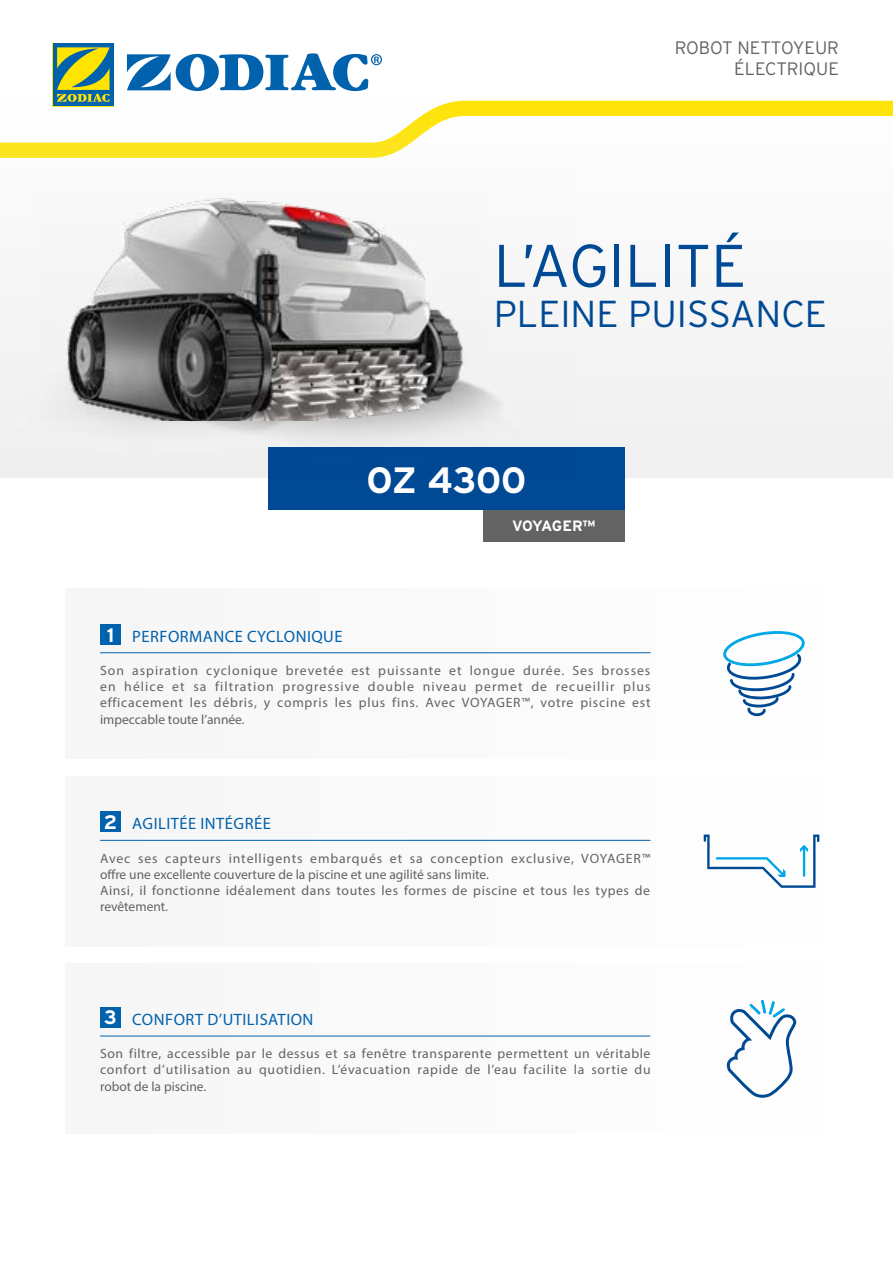
<style>
.page{position:relative;width:893px;height:1263px;background:#fff}
.page>*{position:absolute;margin:0;border:0;box-sizing:border-box;transform-origin:0 0}
.t1{font:300 60px "Interstate";color:#004994}
.t2{font:300 37.5px "Interstate";color:#004994}
.t3{font:700 36.6px "Interstate";letter-spacing:-.005em;color:#fff}
.t4{font:300 18px/21px "Interstate";color:#646363;text-align:right}
.t5{font:16.5px "Myriad Pro";letter-spacing:.03em;color:#0061ad}
.t6{font:700 15px "Interstate";letter-spacing:-.03em;color:#fff}
.t7{font:13.5px/16.2px "Myriad Pro";letter-spacing:.04em;color:#646363;text-align:justify}
.s1{font-family:"Interstate";font-weight:700;font-size:19.5px;color:#fff}
</style>
<div class="page">
<svg style="left:127px;top:53px;width:255px;height:38px"></svg>
<svg style="left:52px;top:43px;width:62px;height:50px"></svg>
<div style="left:53px;top:43px;width:60px;height:63px;background:#0061ad"></div>
<svg style="left:57px;top:47px;width:53px;height:43px"></svg>
<svg style="left:0;top:93px;width:893px;height:385px"></svg>
<div style="left:65px;top:588px;width:763px;height:171px;background:#fafafa"></div>
<div style="left:65px;top:776px;width:763px;height:170px;background:#fafafa"></div>
<div style="left:65px;top:964px;width:763px;height:170px;background:#fafafa"></div>
<svg style="left:723px;top:631px;width:82px;height:85px"></svg>
<svg style="left:704px;top:834px;width:115px;height:54px"></svg>
<svg style="left:726px;top:1000px;width:71px;height:98px"></svg>
<div style="left:483px;top:509px;width:142px;height:33px;background:#646363"></div>
<div style="left:268px;top:447px;width:357px;height:62px;background:#004994"></div>
<img style="left:0;top:174px;width:574px;height:304px">
<img style="left:38px;top:175px;width:448px;height:246px">
<hr style="left:100px;top:840px;width:550px;height:1px;background:#0061ad">
<div style="left:100px;top:811px;width:21px;height:21px;background:#0061ad"></div>
<hr style="left:100px;top:1036px;width:550px;height:1px;background:#0061ad">
<div style="left:100px;top:1007px;width:21px;height:21px;background:#0061ad"></div>
<hr style="left:100px;top:652px;width:551px;height:1px;background:#0061ad">
<div style="left:100px;top:624px;width:21px;height:20px;background:#0061ad"></div>
<h3 class="t4" style="left:675px;top:37px;width:166px">ROBOT NETTOYEUR<br>ÉLECTRIQUE</h3>
<h1 class="t1" style="left:494px;top:232px;width:254px">L’AGILITÉ</h1>
<h2 class="t2" style="left:494px;top:293px;width:335px">PLEINE PUISSANCE</h2>
<h3 class="t3" style="left:366px;top:460px;width:161px">OZ 4300</h3>
<p class="t6" style="left:512px;top:518px;width:85px">VOYAGER™</p>
<p class="t5" style="left:107px;top:626px;width:237px"><span class="s1">1</span> PERFORMANCE CYCLONIQUE</p>
<p class="t7" style="left:100px;top:662px;width:552px">Son aspiration cyclonique brevetée est puissante et longue durée. Ses brosses en hélice et sa filtration progressive double niveau permet de recueillir plus efficacement les débris, y compris les plus fins. Avec VOYAGER™, votre piscine est impeccable toute l’année.</p>
<p class="t5" style="left:104px;top:814px;width:168px"><span class="s1">2</span> AGILITÉE INTÉGRÉE</p>
<p class="t7" style="left:100px;top:850px;width:552px;text-align:left">Avec ses capteurs intelligents embarqués et sa conception exclusive, VOYAGER™ offre une excellente couverture de la piscine et une agilité sans limite.<br>Ainsi, il fonctionne idéalement dans toutes les formes de piscine et tous les types de revêtement.</p>
<p class="t5" style="left:104px;top:1009px;width:211px"><span class="s1">3</span> CONFORT D’UTILISATION</p>
<p class="t7" style="left:100px;top:1045px;width:552px">Son filtre, accessible par le dessus et sa fenêtre transparente permettent un véritable confort d’utilisation au quotidien. L’évacuation rapide de l’eau facilite la sortie du robot de la piscine.</p>
</div>
